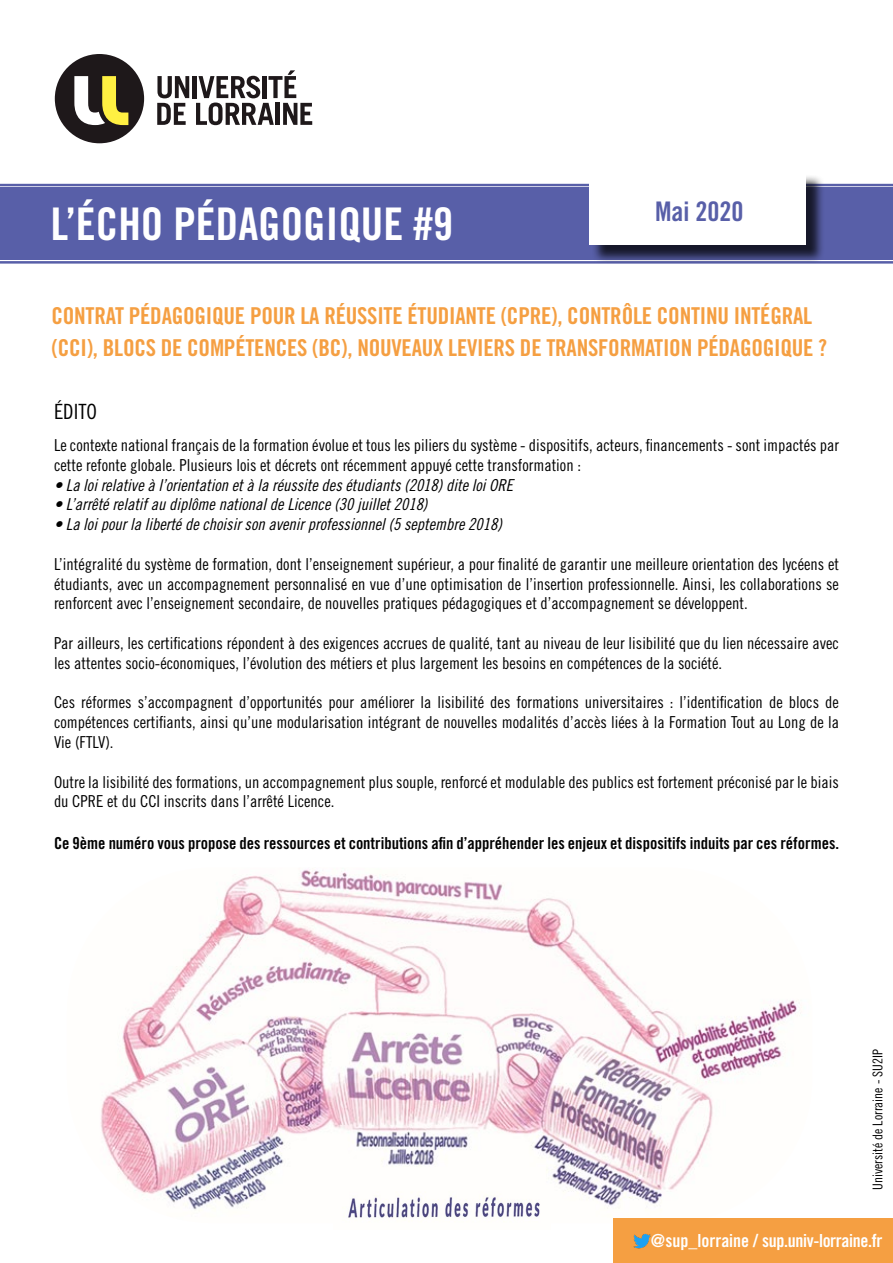
<style>
.page{position:relative;width:893px;height:1263px;background:#fff}
.page>*{position:absolute;margin:0;border:0;box-sizing:border-box;transform-origin:0 0}
.t1{font:45px "Trade Gothic LT Std Bd Cn 20";color:#fff}
.t2{font:27px "Trade Gothic LT Std Bd Cn 20";color:#585fa8}
.t3{font:23.25px/32.4px "Trade Gothic LT Std Bd Cn 20";letter-spacing:-.01em;color:#f59f42}
.t4{font:21px "Trade Gothic LT Std Cn 18";color:#000}
.t5{font:18px "Trade Gothic LT Std Bd Cn 20";letter-spacing:-.02em;color:#fff}
.t6{font:16.5px/19.8px "Trade Gothic LT Std Cn 18";color:#000}
.t7{font:16.5px "Trade Gothic LT Std Cn 18 Obl";color:#000}
.t8{font:16.5px "Trade Gothic LT Std Bd Cn 20";color:#000}
.t9{font:13.5px "Trade Gothic LT Std Cn 18";color:#000}
.s1{font-size:18px;color:#fff}
</style>
<div class="page">
<hr style="left:192px;top:76px;width:4px;height:22px;background:#1e181a">
<svg style="left:157px;top:76px;width:32px;height:49px"></svg>
<svg style="left:196px;top:70px;width:116px;height:55px"></svg>
<div style="left:55px;top:54px;width:89px;height:89px;background:#1e181a;border-radius:50%"></div>
<svg style="left:74px;top:76px;width:54px;height:49px"></svg>
<svg style="left:0;top:183px;width:893px;height:81px;background:#858abf"></svg>
<div style="left:0;top:189px;width:893px;height:70px;background:#585fa8"></div>
<div style="left:591px;top:175px;width:234px;height:89px;background:#000;opacity:.75"></div>
<div style="left:589px;top:172px;width:217px;height:73px;background:#fff"></div>
<img style="left:100px;top:869px;width:697px;height:354px">
<img style="left:333px;top:1187px;width:217px;height:36px">
<div style="left:614px;top:1218px;width:279px;height:45px;background:#f59f42"></div>
<img style="left:633px;top:1233px;width:18px;height:16px">
<h1 class="t1" style="left:51px;top:197px;width:404px">L’ÉCHO PÉDAGOGIQUE #9</h1>
<h2 class="t2" style="left:655px;top:195px;width:90px">Mai 2020</h2>
<h3 class="t3" style="left:51px;top:299px;width:777px">CONTRAT PÉDAGOGIQUE POUR LA RÉUSSITE ÉTUDIANTE (CPRE), CONTRÔLE CONTINU INTÉGRAL (CCI), BLOCS DE COMPÉTENCES (BC), NOUVEAUX LEVIERS DE TRANSFORMATION PÉDAGOGIQUE ?</h3>
<p class="t4" style="left:54px;top:399px;width:45px">ÉDITO</p>
<p class="t6" style="left:54px;top:435px;width:786px">Le contexte national français de la formation évolue et tous les piliers du système - dispositifs, acteurs, financements - sont impactés par cette refonte globale. Plusieurs lois et décrets ont récemment appuyé cette transformation :</p>
<p class="t7" style="left:54px;top:475px;width:461px">• La loi relative à l’orientation et à la réussite des étudiants (2018) dite loi ORE</p>
<p class="t7" style="left:54px;top:495px;width:375px">• L’arrêté relatif au diplôme national de Licence (30 juillet 2018)</p>
<p class="t7" style="left:54px;top:514px;width:450px">• La loi pour la liberté de choisir son avenir professionnel (5 septembre 2018)</p>
<p class="t6" style="left:54px;top:554px;width:786px;text-align:justify">L’intégralité du système de formation, dont l’enseignement supérieur, a pour finalité de garantir une meilleure orientation des lycéens et étudiants, avec un accompagnement personnalisé en vue d’une optimisation de l’insertion professionnelle. Ainsi, les collaborations se renforcent avec l’enseignement secondaire, de nouvelles pratiques pédagogiques et d’accompagnement se développent.</p>
<p class="t6" style="left:54px;top:633px;width:786px">Par ailleurs, les certifications répondent à des exigences accrues de qualité, tant au niveau de leur lisibilité que du lien nécessaire avec les attentes socio-économiques, l’évolution des métiers et plus largement les besoins en compétences de la société.</p>
<p class="t6" style="left:54px;top:692px;width:786px;text-align:justify">Ces réformes s’accompagnent d’opportunités pour améliorer la lisibilité des formations universitaires : l’identification de blocs de compétences certifiants, ainsi qu’une modularisation intégrant de nouvelles modalités d’accès liées à la Formation Tout au Long de la Vie (FTLV).</p>
<p class="t6" style="left:54px;top:772px;width:786px">Outre la lisibilité des formations, un accompagnement plus souple, renforcé et modulable des publics est fortement préconisé par le biais du CPRE et du CCI inscrits dans l’arrêté Licence.</p>
<p class="t8" style="left:54px;top:833px;width:787px">Ce 9ème numéro vous propose des ressources et contributions afin d’appréhender les enjeux et dispositifs induits par ces réformes.</p>
<p class="t9" style="left:870px;top:1190px;width:161px;rotate:-90deg">Université de Lorraine - SU2IP<span class="s1">ine</span></p>
<p class="t5" style="left:651px;top:1230px;width:233px">@sup_lorraine / sup.univ-lorraine.fr</p>
</div>
